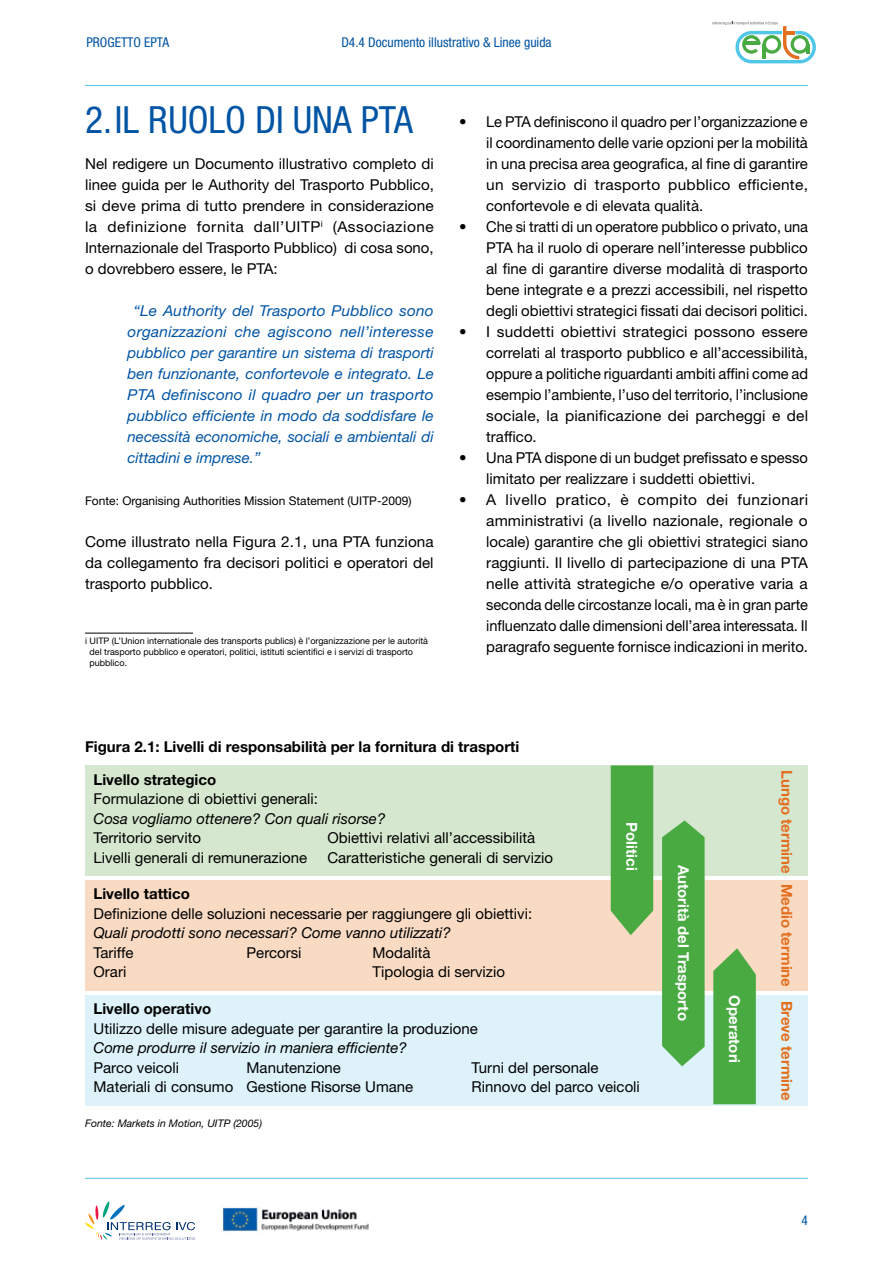
<style>
.page{position:relative;width:893px;height:1263px;background:#fff}
.page>*{position:absolute;margin:0;border:0;box-sizing:border-box;transform-origin:0 0}
.t1{font:condensed 37.5px "Helvetica Neue LT Std";color:#0054a4}
.t2{font:15px/21px "Helvetica Neue LT Std";color:#000;text-align:justify}
.t3{font:italic 15px/21px "Helvetica Neue LT Std";color:#0054a4;text-align:justify}
.t4{font:italic 15px "Helvetica Neue LT Std";color:#000}
.t5{font:700 15px "Helvetica Neue LT Std";color:#000}
.t6{font:700 15px "Helvetica Neue LT Std";color:#fff}
.t7{font:700 15px "Helvetica Neue LT Std";color:#e36f1e}
.t8{font:condensed 13.5px "Helvetica Neue LT Std";color:#0054a4}
.t9{font:12px "Helvetica Neue LT Std";color:#000}
.t10{font:italic 10.5px "Helvetica Neue LT Std";color:#000}
.t11{font:9px/10.8px "Helvetica Neue LT Std";color:#000}
</style>
<div class="page">
<svg style="left:85px;top:1201px;width:110px;height:39px"></svg>
<img style="left:223px;top:1206px;width:146px;height:27px">
<hr style="left:85px;top:85px;width:723px;height:1px;background:#50c7e8">
<hr style="left:85px;top:1178px;width:723px;height:1px;background:#50c7e8">
<svg style="left:712px;top:22px;width:104px;height:41px"></svg>
<hr style="left:85px;top:633px;width:108px;height:1px;background:#000">
<div style="left:85px;top:765px;width:723px;height:111px;background:#d6e7cf"></div>
<div style="left:85px;top:880px;width:723px;height:111px;background:#f9dbc4"></div>
<div style="left:85px;top:995px;width:723px;height:111px;background:#ddf2f9"></div>
<svg style="left:611px;top:765px;width:42px;height:170px;background:#55ad4b"></svg>
<svg style="left:713px;top:948px;width:43px;height:156px;background:#58ae4e"></svg>
<svg style="left:662px;top:820px;width:43px;height:246px;background:#55af4f"></svg>
<p class="t8" style="left:86px;top:35px;width:84px">PROGETTO EPTA</p>
<p class="t8" style="left:341px;top:35px;width:212px">D4.4 Documento illustrativo &amp; Linee guida</p>
<h1 class="t1" style="left:85px;top:98px;width:329px">2.IL RUOLO DI UNA PTA</h1>
<p class="t2" style="left:85px;top:153px;width:350px">Nel redigere un Documento illustrativo completo di linee guida per le Authority del Trasporto Pubblico, si deve prima di tutto prendere in considerazione la definizione fornita dall’UITP<sup>i</sup> (Associazione Internazionale del Trasporto Pubblico) di cosa sono, o dovrebbero essere, le PTA:</p>
<p class="t3" style="left:128px;top:300px;width:308px;text-indent:6px">“Le Authority del Trasporto Pubblico sono organizzazioni che agiscono nell’interesse pubblico per garantire un sistema di trasporti ben funzionante, confortevole e integrato. Le PTA definiscono il quadro per un trasporto pubblico efficiente in modo da soddisfare le necessità economiche, sociali e ambientali di cittadini e imprese.”</p>
<p class="t9" style="left:85px;top:494px;width:328px">Fonte: Organising Authorities Mission Statement (UITP-2009)</p>
<p class="t2" style="left:85px;top:531px;width:350px">Come illustrato nella Figura 2.1, una PTA funziona da collegamento fra decisori politici e operatori del trasporto pubblico.</p>
<p class="t11" style="left:90px;top:635px;width:340px;text-indent:-4px">i UITP (L’Union internationale des transports publics) è l’organizzazione per le autorità del trasporto pubblico e operatori, politici, istituti scientifici e i servizi di trasporto pubblico.</p>
<p class="t2" style="left:486px;top:111px;width:323px;text-indent:-27px">• Le PTA definiscono il quadro per l’organizzazione e il coordinamento delle varie opzioni per la mobilità in una precisa area geografica, al fine di garantire un servizio di trasporto pubblico efficiente, confortevole e di elevata qualità.</p>
<p class="t2" style="left:486px;top:216px;width:323px;text-indent:-27px">• Che si tratti di un operatore pubblico o privato, una PTA ha il ruolo di operare nell’interesse pubblico al fine di garantire diverse modalità di trasporto bene integrate e a prezzi accessibili, nel rispetto degli obiettivi strategici fissati dai decisori politici.</p>
<p class="t2" style="left:486px;top:321px;width:323px;text-indent:-27px">• I suddetti obiettivi strategici possono essere correlati al trasporto pubblico e all’accessibilità, oppure a politiche riguardanti ambiti affini come ad esempio l’ambiente, l’uso del territorio, l’inclusione sociale, la pianificazione dei parcheggi e del traffico.</p>
<p class="t2" style="left:486px;top:447px;width:323px;text-indent:-27px">• Una PTA dispone di un budget prefissato e spesso limitato per realizzare i suddetti obiettivi.</p>
<p class="t2" style="left:486px;top:489px;width:323px;text-indent:-27px">• A livello pratico, è compito dei funzionari amministrativi (a livello nazionale, regionale o locale) garantire che gli obiettivi strategici siano raggiunti. Il livello di partecipazione di una PTA nelle attività strategiche e/o operative varia a seconda delle circostanze locali, ma è in gran parte influenzato dalle dimensioni dell’area interessata. Il paragrafo seguente fornisce indicazioni in merito.</p>
<p class="t5" style="left:85px;top:737px;width:436px">Figura 2.1: Livelli di responsabilità per la fornitura di trasporti</p>
<p class="t5" style="left:94px;top:770px;width:124px">Livello strategico</p>
<p class="t2" style="left:94px;top:788px;width:226px">Formulazione di obiettivi generali:</p>
<p class="t4" style="left:94px;top:809px;width:293px">Cosa vogliamo ottenere? Con quali risorse?</p>
<p class="t2" style="left:94px;top:827px;width:109px">Territorio servito</p>
<p class="t2" style="left:327px;top:827px;width:209px">Obiettivi relativi all’accessibilità</p>
<p class="t2" style="left:94px;top:847px;width:215px">Livelli generali di remunerazione</p>
<p class="t2" style="left:327px;top:847px;width:227px">Caratteristiche generali di servizio</p>
<p class="t5" style="left:94px;top:885px;width:98px">Livello tattico</p>
<p class="t2" style="left:94px;top:903px;width:440px">Definizione delle soluzioni necessarie per raggiungere gli obiettivi:</p>
<p class="t4" style="left:94px;top:924px;width:359px">Quali prodotti sono necessari? Come vanno utilizzati?</p>
<p class="t2" style="left:94px;top:942px;width:41px">Tariffe</p>
<p class="t2" style="left:247px;top:942px;width:56px">Percorsi</p>
<p class="t2" style="left:373px;top:942px;width:60px">Modalità</p>
<p class="t2" style="left:94px;top:961px;width:34px">Orari</p>
<p class="t2" style="left:373px;top:961px;width:134px">Tipologia di servizio</p>
<p class="t5" style="left:94px;top:1000px;width:119px">Livello operativo</p>
<p class="t2" style="left:94px;top:1018px;width:386px">Utilizzo delle misure adeguate per garantire la produzione</p>
<p class="t4" style="left:94px;top:1039px;width:315px">Come produrre il servizio in maniera efficiente?</p>
<p class="t2" style="left:94px;top:1057px;width:87px">Parco veicoli</p>
<p class="t2" style="left:247px;top:1057px;width:96px">Manutenzione</p>
<p class="t2" style="left:472px;top:1057px;width:128px">Turni del personale</p>
<p class="t2" style="left:94px;top:1076px;width:321px">Materiali di consumo Gestione Risorse Umane</p>
<p class="t2" style="left:472px;top:1076px;width:170px">Rinnovo del parco veicoli</p>
<p class="t6" style="left:641px;top:822px;width:50px;rotate:90deg">Politici</p>
<p class="t10" style="left:85px;top:1117px;width:179px">Fonte: Markets in Motion, UITP (2005)</p>
<p class="t6" style="left:693px;top:865px;width:158px;rotate:90deg">Autorità del Trasporto</p>
<p class="t6" style="left:744px;top:995px;width:70px;rotate:90deg">Operatori</p>
<p class="t7" style="left:796px;top:770px;width:332px;rotate:90deg">Lungo termine Medio termine Breve termine</p>
<p class="t8" style="left:801px;top:1213px;width:8px">4</p>
</div>
